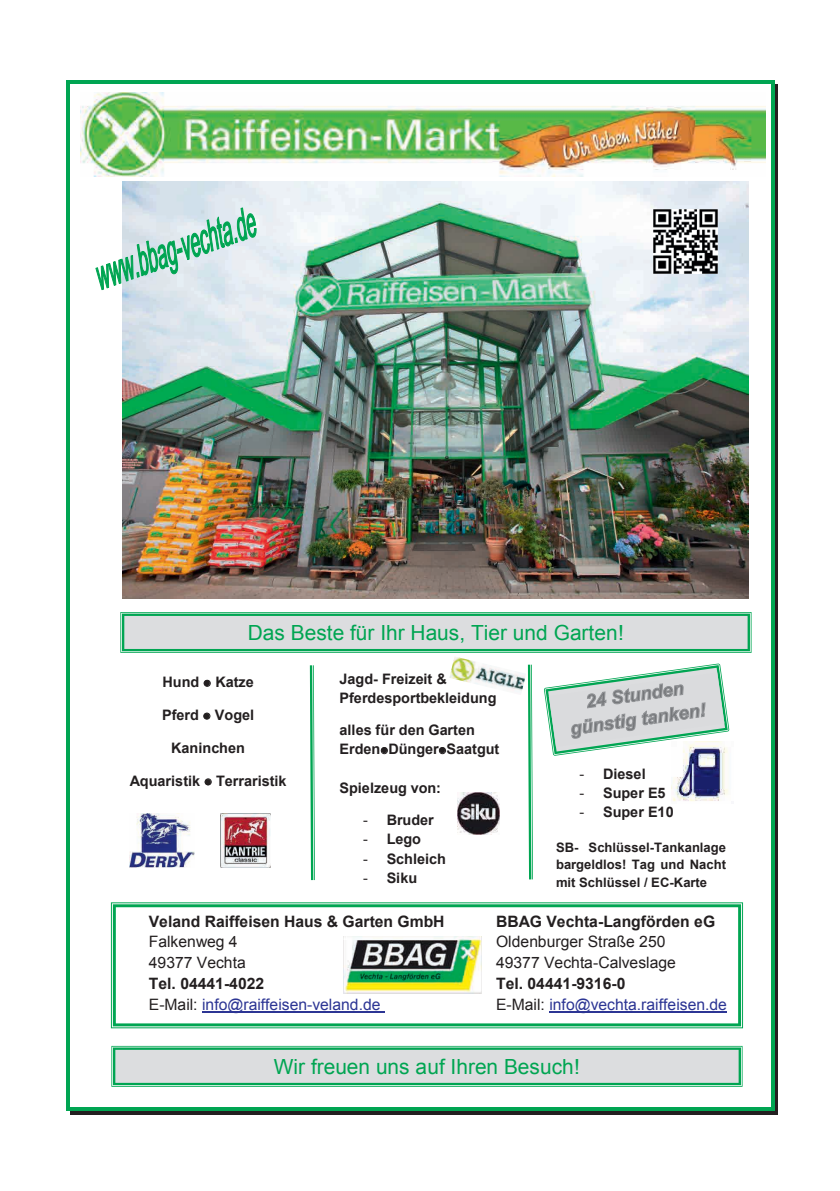
<style>
.page{position:relative;width:840px;height:1191px;background:#fff}
.page>*{position:absolute;margin:0;border:0;box-sizing:border-box;transform-origin:0 0}
.t1{font:20.8px "Arial";color:#00a552}
.t2{font:700 15.6px "Arial";color:#231f20}
.t3{font:15.6px "Arial";color:#2c3594}
.t4{font:15.6px "Arial";color:#231f20}
.t5{font:700 14.4px/19px "Arial";color:#231f20}
.t6{font:700 13px/17.2px "Arial";color:#231f20;text-align:justify}
.s1{font-weight:400}
.s2{color:#231f20}
</style>
<div class="page">
<svg style="left:204px;top:680px;width:6px;height:6px"></svg>
<svg style="left:203px;top:713px;width:7px;height:6px"></svg>
<svg style="left:205px;top:778px;width:6px;height:7px"></svg>
<svg style="left:381px;top:747px;width:6px;height:7px"></svg>
<svg style="left:439px;top:747px;width:6px;height:7px"></svg>
<img style="left:81px;top:92px;width:684px;height:84px">
<img style="left:122px;top:181px;width:626px;height:417px">
<svg style="left:95px;top:207px;width:161px;height:83px;background:#baded4"></svg>
<svg style="left:120px;top:612px;width:631px;height:41px;background:#bad5c9"></svg>
<svg style="left:111px;top:902px;width:631px;height:126px"></svg>
<hr style="left:202px;top:1011px;width:183px;height:1px;background:#2c3594">
<hr style="left:549px;top:1011px;width:177px;height:1px;background:#2c3594">
<svg style="left:111px;top:1046px;width:631px;height:40px;background:#bed6cc"></svg>
<img style="left:129px;top:813px;width:65px;height:54px">
<img style="left:449px;top:657px;width:77px;height:35px">
<svg style="left:544px;top:663px;width:185px;height:93px"></svg>
<img style="left:457px;top:792px;width:42px;height:42px">
<img style="left:220px;top:814px;width:50px;height:53px">
<img style="left:670px;top:741px;width:59px;height:61px">
<svg style="left:310px;top:665px;width:5px;height:215px"></svg>
<svg style="left:527px;top:664px;width:5px;height:215px"></svg>
<img style="left:652px;top:209px;width:64px;height:64px">
<img style="left:343px;top:936px;width:138px;height:57px">
<svg style="left:66px;top:80px;width:4px;height:4px"></svg>
<hr style="left:70px;top:80px;width:700px;height:4px;background:#00a552">
<svg style="left:770px;top:80px;width:4px;height:4px"></svg>
<hr style="left:66px;top:84px;width:4px;height:1023px;background:#00a552">
<svg style="left:774px;top:84px;width:4px;height:1023px;background:#1a402c"></svg>
<hr style="left:771px;top:84px;width:3px;height:1023px;background:#00a552">
<svg style="left:66px;top:1107px;width:4px;height:4px"></svg>
<hr style="left:70px;top:1111px;width:700px;height:4px;background:#231f20">
<hr style="left:70px;top:1107px;width:700px;height:4px;background:#00a552">
<svg style="left:770px;top:1107px;width:8px;height:8px"></svg>
<h1 class="t1" style="left:247px;top:619px;width:377px">Das Beste für Ihr Haus, Tier und Garten!</h1>
<p class="t5" style="left:162px;top:673px;width:93px">Hund ● Katze</p>
<p class="t5" style="left:162px;top:706px;width:93px">Pferd ● Vogel</p>
<p class="t5" style="left:171px;top:738px;width:75px">Kaninchen</p>
<p class="t5" style="left:130px;top:771px;width:158px">Aquaristik ● Terraristik</p>
<p class="t5" style="left:339px;top:669px;width:158px">Jagd- Freizeit &amp;<br>Pferdesportbekleidung</p>
<p class="t5" style="left:339px;top:721px;width:161px">alles für den Garten<br>Erden●Dünger●Saatgut</p>
<p class="t5" style="left:339px;top:778px;width:103px">Spielzeug von:</p>
<p class="t5" style="left:363px;top:811px;width:72px"><span class="s1">-</span> Bruder</p>
<p class="t5" style="left:363px;top:830px;width:59px"><span class="s1">-</span> Lego</p>
<p class="t5" style="left:363px;top:849px;width:84px"><span class="s1">-</span> Schleich</p>
<p class="t5" style="left:363px;top:868px;width:56px"><span class="s1">-</span> Siku</p>
<p class="t5" style="left:579px;top:764px;width:68px"><span class="s1">-</span> Diesel</p>
<p class="t5" style="left:579px;top:783px;width:87px"><span class="s1">-</span> Super E5</p>
<p class="t5" style="left:579px;top:802px;width:96px"><span class="s1">-</span> Super E10</p>
<p class="t6" style="left:555px;top:839px;width:171px">SB- Schlüssel-Tankanlage bargeldlos! Tag und Nacht mit Schlüssel / EC-Karte</p>
<p class="t2" style="left:149px;top:911px;width:297px">Veland Raiffeisen Haus &amp; Garten GmbH</p>
<p class="t2" style="left:495px;top:911px;width:220px">BBAG Vechta-Langförden eG</p>
<p class="t4" style="left:149px;top:931px;width:90px">Falkenweg 4</p>
<p class="t4" style="left:496px;top:931px;width:171px">Oldenburger Straße 250</p>
<p class="t4" style="left:149px;top:952px;width:98px">49377 Vechta</p>
<p class="t4" style="left:496px;top:952px;width:181px">49377 Vechta-Calveslage</p>
<p class="t2" style="left:149px;top:973px;width:117px">Tel. 04441-4022</p>
<p class="t2" style="left:496px;top:973px;width:131px">Tel. 04441-9316-0</p>
<p class="t3" style="left:149px;top:994px;width:233px"><span class="s2">E-Mail:</span> info@raiffeisen-veland.de</p>
<p class="t3" style="left:496px;top:994px;width:232px"><span class="s2">E-Mail:</span> info@vechta.raiffeisen.de</p>
<h1 class="t1" style="left:274px;top:1053px;width:307px">Wir freuen uns auf Ihren Besuch!</h1>
</div>
